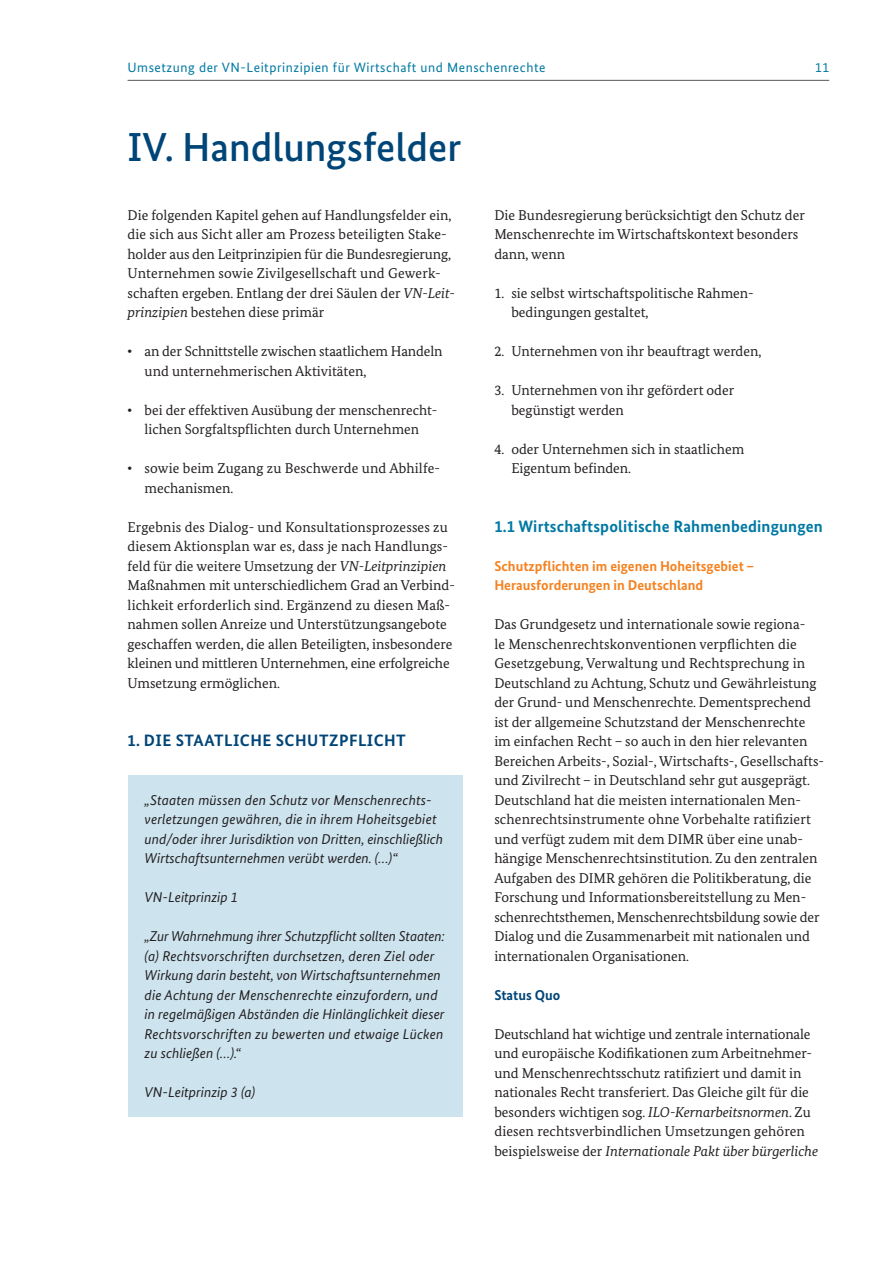
<style>
.page{position:relative;width:893px;height:1263px;background:#fff}
.page>*{position:absolute;margin:0;border:0;box-sizing:border-box;transform-origin:0 0}
.t1{font:500 40.5px "Bundes Sans";color:#004578}
.t2{font:700 16.5px "Bundes Sans";letter-spacing:.01em;color:#0079a3}
.t3{font:700 16.5px "Bundes Sans";letter-spacing:.03em;color:#004578}
.t4{font:14.25px/19.5px "Bundes Serif";color:#231f20}
.t5{font:italic 14.25px/19.5px "Bundes Sans";color:#231f20}
.t6{font:700 14.25px/19.5px "Bundes Sans";color:#f58220}
.t7{font:700 14.25px "Bundes Sans";color:#004578}
.t8{font:13.5px "Bundes Sans";letter-spacing:.04em;color:#0079a3}
.s1{font-style:italic}
.s2{font-weight:700}
</style>
<div class="page">
<hr style="left:128px;top:80px;width:701px;height:1px;background:#57585a">
<div style="left:128px;top:776px;width:334px;height:341px;background:#cde4ef"></div>
<p class="t8" style="left:128px;top:59px;width:419px">Umsetzung der VN-Leitprinzipien für Wirtschaft und Menschenrechte</p>
<p class="t8" style="left:815px;top:59px;width:16px">11</p>
<h1 class="t1" style="left:128px;top:123px;width:335px">IV. Handlungsfelder</h1>
<p class="t4" style="left:128px;top:205px;width:329px">Die folgenden Kapitel gehen auf Handlungsfelder ein, die sich aus Sicht aller am Prozess beteiligten Stake&shy;holder aus den Leitprinzipien für die Bundesregierung, Unternehmen sowie Zivilgesellschaft und Gewerk&shy;schaften ergeben. Entlang der drei Säulen der <span class="s1">VN-Leit&shy;prinzipien</span> bestehen diese primär</p>
<p class="t4" style="left:145px;top:341px;width:300px;text-indent:-17px"><span class="s2">•</span> an der Schnittstelle zwischen staatlichem Handeln und unternehmerischen Aktivitäten,</p>
<p class="t4" style="left:128px;top:400px;width:310px;text-align:center"><span class="s2">•</span> bei der effektiven Ausübung der menschenrecht&shy;lichen Sorgfaltspflichten durch Unternehmen</p>
<p class="t4" style="left:145px;top:458px;width:295px;text-indent:-17px"><span class="s2">•</span> sowie beim Zugang zu Beschwerde und Abhilfe&shy;mechanismen.</p>
<p class="t4" style="left:128px;top:517px;width:329px">Ergebnis des Dialog- und Konsultationsprozesses zu diesem Aktionsplan war es, dass je nach Handlungs&shy;feld für die weitere Umsetzung der <span class="s1">VN-Leitprinzipien </span>Maßnahmen mit unterschiedlichem Grad an Verbind&shy;lichkeit erforderlich sind. Ergänzend zu diesen Maß&shy;nahmen sollen Anreize und Unterstützungsangebote geschaffen werden, die allen Beteiligten, insbesondere kleinen und mittleren Unternehmen, eine erfolgreiche Umsetzung ermöglichen.</p>
<p class="t3" style="left:128px;top:731px;width:280px">1. DIE STAATLICHE SCHUTZPFLICHT</p>
<p class="t5" style="left:145px;top:790px;width:300px">„Staaten müssen den Schutz vor Menschenrechts&shy;verletzungen gewähren, die in ihrem Hoheitsgebiet und/oder ihrer Jurisdiktion von Dritten, einschließlich Wirtschaftsunternehmen verübt werden. (…)“</p>
<p class="t5" style="left:145px;top:887px;width:95px">VN-Leitprinzip 1</p>
<p class="t5" style="left:145px;top:926px;width:302px">„Zur Wahrnehmung ihrer Schutzpflicht sollten Staaten: (a) Rechtsvorschriften durchsetzen, deren Ziel oder Wirkung darin besteht, von Wirtschaftsunternehmen die Achtung der Menschenrechte einzufordern, und in regelmäßigen Abständen die Hinlänglichkeit dieser Rechtsvorschriften zu bewerten und etwaige Lücken zu schließen (…).“</p>
<p class="t5" style="left:145px;top:1082px;width:112px">VN-Leitprinzip 3 (a)</p>
<p class="t4" style="left:494px;top:205px;width:312px">Die Bundesregierung berücksichtigt den Schutz der<br>Menschenrechte im Wirtschaftskontext besonders dann, wenn</p>
<p class="t4" style="left:511px;top:283px;width:242px;text-indent:-17px">1. sie selbst wirtschaftspolitische Rahmen&shy;bedingungen gestaltet,</p>
<p class="t4" style="left:494px;top:341px;width:269px">2. Unternehmen von ihr beauftragt werden,</p>
<p class="t4" style="left:511px;top:380px;width:224px;text-indent:-17px">3. Unternehmen von ihr gefördert oder begünstigt werden</p>
<p class="t4" style="left:511px;top:439px;width:234px;text-indent:-17px">4. oder Unternehmen sich in staatlichem<br>Eigentum befinden.</p>
<p class="t2" style="left:494px;top:516px;width:330px">1.1 Wirtschaftspolitische Rahmenbedingungen</p>
<p class="t6" style="left:494px;top:556px;width:261px">Schutzpflichten im eigenen Hoheitsgebiet –<br>Herausforderungen in Deutschland</p>
<p class="t4" style="left:494px;top:614px;width:331px">Das Grundgesetz und internationale sowie regiona-<br>le Menschenrechtskonventionen verpflichten die Gesetzgebung, Verwaltung und Rechtsprechung in Deutschland zu Achtung, Schutz und Gewährleistung der Grund- und Menschenrechte. Dementsprechend ist der allgemeine Schutzstand der Menschenrechte im einfachen Recht – so auch in den hier relevanten Bereichen Arbeits-, Sozial-, Wirtschafts-, Gesellschafts&shy;und Zivilrecht – in Deutschland sehr gut ausgeprägt.<br>Deutschland hat die meisten internationalen Men&shy;schenrechtsinstrumente ohne Vorbehalte ratifiziert und verfügt zudem mit dem DIMR über eine unab&shy;hängige Menschenrechtsinstitution. Zu den zentralen Aufgaben des DIMR gehören die Politikberatung, die Forschung und Informationsbereitstellung zu Men&shy;schenrechtsthemen, Menschenrechtsbildung sowie der Dialog und die Zusammenarbeit mit nationalen und internationalen Organisationen.</p>
<p class="t7" style="left:494px;top:986px;width:67px">Status Quo</p>
<p class="t4" style="left:494px;top:1024px;width:325px">Deutschland hat wichtige und zentrale internationale und europäische Kodifikationen zum Arbeitnehmer&shy;und Menschenrechtsschutz ratifiziert und damit in nationales Recht transferiert. Das Gleiche gilt für die besonders wichtigen sog. <span class="s1">ILO-Kernarbeitsnormen</span>. Zu diesen rechtsverbindlichen Umsetzungen gehören beispielsweise der <span class="s1">Internationale Pakt über bürgerliche</span></p>
</div>
